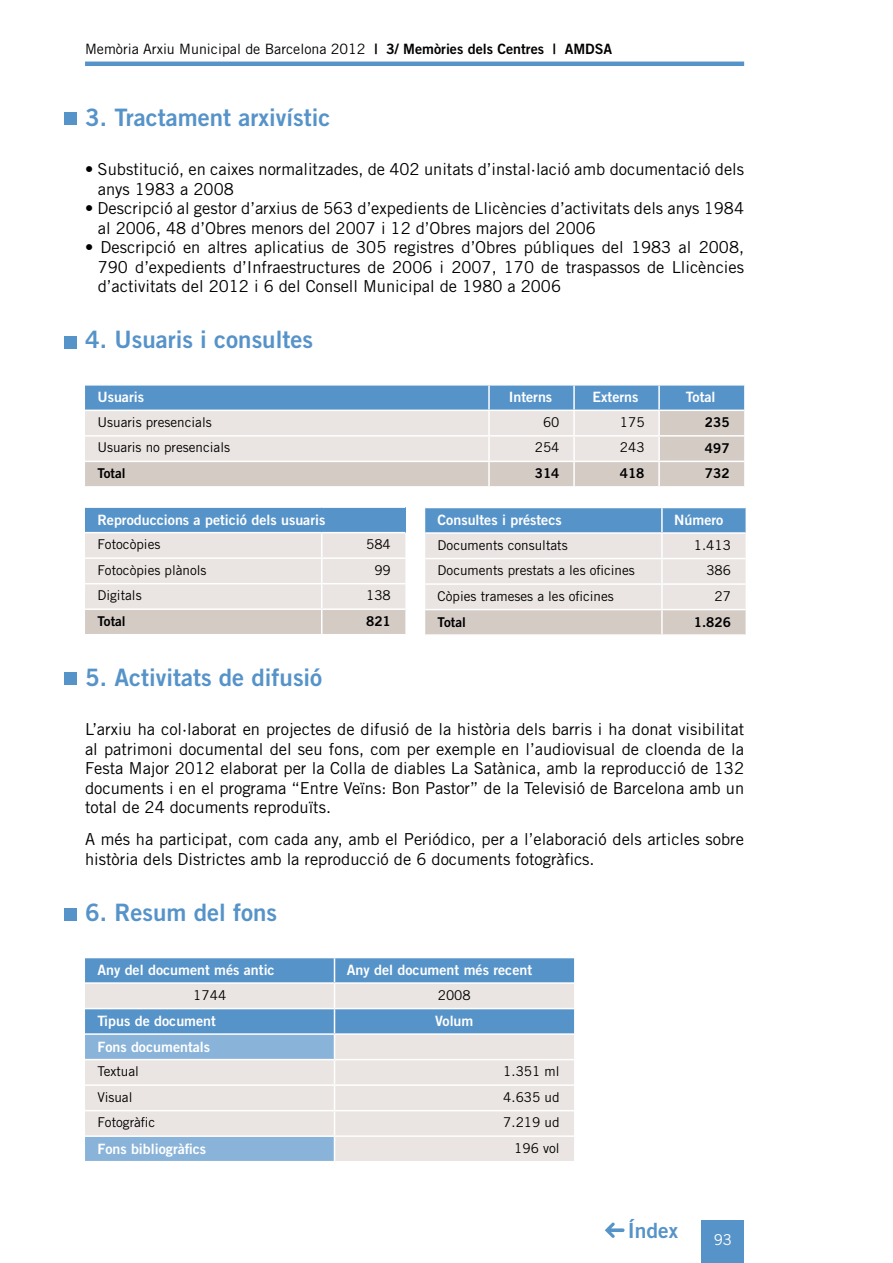
<style>
.page{position:relative;width:893px;height:1263px;background:#fff}
.page>*{position:absolute;margin:0;border:0;box-sizing:border-box;transform-origin:0 0}
.t1{font:24px "Trade Gothic Bold Two";color:#5693c9}
.t2{font:21px "Trade Gothic Bold Two";color:#5693c9}
.t3{font:16.5px/19.5px "Trade Gothic";color:#000}
.t4{font:15px "Trade Gothic";color:#fff}
.t5{font:14.25px "Trade Gothic Bold Two";color:#fff}
.t6{font:14.25px "Trade Gothic";color:#000}
.t7{font:13.5px "Trade Gothic";color:#000}
.t8{font:13.5px "Trade Gothic Bold Two";color:#000}
.s1{font-family:"Trade Gothic Bold Two"}
</style>
<div class="page">
<div style="left:702px;top:1220px;width:42px;height:43px;background:#5693c9"></div>
<svg style="left:605px;top:1222px;width:20px;height:16px"></svg>
<hr style="left:85px;top:62px;width:659px;height:4px;background:#5693c9">
<div style="left:64px;top:112px;width:13px;height:13px;background:#5693c9"></div>
<div style="left:64px;top:336px;width:13px;height:13px;background:#5693c9"></div>
<div style="left:64px;top:672px;width:13px;height:13px;background:#5693c9"></div>
<div style="left:64px;top:908px;width:13px;height:13px;background:#5693c9"></div>
<div style="left:85px;top:386px;width:659px;height:24px;background:#5693c9"></div>
<svg style="left:85px;top:411px;width:659px;height:75px;background:#e0dad6"></svg>
<hr style="left:488px;top:386px;width:2px;height:24px;background:#fff">
<hr style="left:573px;top:386px;width:2px;height:24px;background:#fff">
<hr style="left:658px;top:386px;width:2px;height:24px;background:#fff">
<hr style="left:488px;top:411px;width:2px;height:24px;background:#fff">
<hr style="left:573px;top:411px;width:2px;height:24px;background:#fff">
<hr style="left:658px;top:411px;width:2px;height:24px;background:#fff">
<hr style="left:85px;top:435px;width:404px;height:2px;background:#fff">
<hr style="left:489px;top:435px;width:85px;height:2px;background:#fff">
<hr style="left:488px;top:437px;width:2px;height:24px;background:#fff">
<hr style="left:574px;top:435px;width:85px;height:2px;background:#fff">
<hr style="left:573px;top:437px;width:2px;height:24px;background:#fff">
<hr style="left:659px;top:435px;width:85px;height:2px;background:#fff">
<hr style="left:658px;top:437px;width:2px;height:24px;background:#fff">
<hr style="left:85px;top:461px;width:404px;height:1px;background:#fff">
<hr style="left:489px;top:461px;width:85px;height:1px;background:#fff">
<hr style="left:488px;top:462px;width:2px;height:24px;background:#fff">
<hr style="left:574px;top:461px;width:85px;height:1px;background:#fff">
<hr style="left:573px;top:462px;width:2px;height:24px;background:#fff">
<hr style="left:659px;top:461px;width:85px;height:1px;background:#fff">
<hr style="left:658px;top:462px;width:2px;height:24px;background:#fff">
<div style="left:85px;top:507px;width:320px;height:26px;background:#5693c9"></div>
<hr style="left:85px;top:506px;width:237px;height:2px;background:#fff">
<hr style="left:322px;top:506px;width:83px;height:2px;background:#fff">
<hr style="left:85px;top:532px;width:237px;height:1px;background:#fff">
<hr style="left:322px;top:532px;width:83px;height:1px;background:#fff">
<svg style="left:85px;top:533px;width:320px;height:101px;background:#e5e0dc"></svg>
<svg style="left:85px;top:957px;width:489px;height:204px;background:#bdcddc"></svg>
<svg style="left:425px;top:508px;width:321px;height:126px;background:#c8cfd7"></svg>
<hr style="left:661px;top:508px;width:2px;height:24px;background:#fff">
<hr style="left:425px;top:532px;width:237px;height:2px;background:#fff">
<hr style="left:662px;top:532px;width:84px;height:2px;background:#fff">
<hr style="left:661px;top:534px;width:2px;height:24px;background:#fff">
<hr style="left:425px;top:558px;width:237px;height:1px;background:#fff">
<hr style="left:662px;top:558px;width:84px;height:1px;background:#fff">
<hr style="left:661px;top:559px;width:2px;height:24px;background:#fff">
<hr style="left:425px;top:583px;width:237px;height:2px;background:#fff">
<hr style="left:662px;top:583px;width:84px;height:2px;background:#fff">
<hr style="left:661px;top:585px;width:2px;height:24px;background:#fff">
<hr style="left:425px;top:609px;width:237px;height:1px;background:#fff">
<hr style="left:662px;top:609px;width:84px;height:1px;background:#fff">
<hr style="left:661px;top:610px;width:2px;height:24px;background:#fff">
<p class="t6" style="left:85px;top:40px;width:529px">Memòria Arxiu Municipal de Barcelona 2012 <span class="s1">| 3/ Memòries dels Centres | AMDSA</span></p>
<h1 class="t1" style="left:85px;top:102px;width:247px">3. Tractament arxivístic</h1>
<p class="t3" style="left:98px;top:159px;width:648px;text-indent:-13px">• Substitució, en caixes normalitzades, de 402 unitats d’instal·lació amb documentació dels anys 1983 a 2008</p>
<p class="t3" style="left:98px;top:198px;width:648px;text-indent:-13px">• Descripció al gestor d’arxius de 563 d’expedients de Llicències d’activitats dels anys 1984 al 2006, 48 d’Obres menors del 2007 i 12 d’Obres majors del 2006</p>
<p class="t3" style="left:98px;top:237px;width:648px;text-align:justify;text-indent:-13px">• Descripció en altres aplicatius de 305 registres d’Obres públiques del 1983 al 2008, 790 d’expedients d’Infraestructures de 2006 i 2007, 170 de traspassos de Llicències d’activitats del 2012 i 6 del Consell Municipal de 1980 a 2006</p>
<h1 class="t1" style="left:85px;top:325px;width:229px">4. Usuaris i consultes</h1>
<p class="t5" style="left:97px;top:388px;width:48px">Usuaris</p>
<p class="t5" style="left:509px;top:388px;width:45px">Interns</p>
<p class="t5" style="left:593px;top:388px;width:47px">Externs</p>
<p class="t5" style="left:686px;top:388px;width:31px">Total</p>
<p class="t7" style="left:97px;top:414px;width:116px">Usuaris presencials</p>
<p class="t7" style="left:543px;top:414px;width:18px">60</p>
<p class="t7" style="left:620px;top:414px;width:26px">175</p>
<p class="t8" style="left:705px;top:414px;width:26px">235</p>
<p class="t7" style="left:97px;top:439px;width:134px">Usuaris no presencials</p>
<p class="t7" style="left:535px;top:439px;width:26px">254</p>
<p class="t7" style="left:620px;top:439px;width:26px">243</p>
<p class="t8" style="left:705px;top:440px;width:26px">497</p>
<p class="t8" style="left:97px;top:465px;width:30px">Total</p>
<p class="t8" style="left:535px;top:465px;width:26px">314</p>
<p class="t8" style="left:620px;top:465px;width:26px">418</p>
<p class="t8" style="left:705px;top:465px;width:26px">732</p>
<p class="t5" style="left:97px;top:511px;width:229px">Reproduccions a petició dels usuaris</p>
<p class="t7" style="left:97px;top:536px;width:65px">Fotocòpies</p>
<p class="t7" style="left:366px;top:536px;width:26px">584</p>
<p class="t7" style="left:97px;top:562px;width:111px">Fotocòpies plànols</p>
<p class="t7" style="left:374px;top:562px;width:18px">99</p>
<p class="t7" style="left:97px;top:587px;width:46px">Digitals</p>
<p class="t7" style="left:366px;top:587px;width:26px">138</p>
<p class="t8" style="left:97px;top:613px;width:30px">Total</p>
<p class="t8" style="left:366px;top:613px;width:26px">821</p>
<p class="t5" style="left:438px;top:511px;width:126px">Consultes i préstecs</p>
<p class="t5" style="left:674px;top:511px;width:51px">Número</p>
<p class="t7" style="left:438px;top:536px;width:132px">Documents consultats</p>
<p class="t7" style="left:694px;top:536px;width:39px">1.413</p>
<p class="t7" style="left:438px;top:562px;width:199px">Documents prestats a les oficines</p>
<p class="t7" style="left:706px;top:562px;width:26px">386</p>
<p class="t7" style="left:438px;top:588px;width:178px">Còpies trameses a les oficines</p>
<p class="t7" style="left:715px;top:588px;width:18px">27</p>
<p class="t8" style="left:438px;top:613px;width:30px">Total</p>
<p class="t8" style="left:694px;top:613px;width:39px">1.826</p>
<h1 class="t1" style="left:85px;top:662px;width:239px">5. Activitats de difusió</h1>
<p class="t3" style="left:85px;top:719px;width:661px;text-align:justify">L’arxiu ha col·laborat en projectes de difusió de la història dels barris i ha donat visibilitat al patrimoni documental del seu fons, com per exemple en l’audiovisual de cloenda de la Festa Major 2012 elaborat per la Colla de diables La Satànica, amb la reproducció de 132 documents i en el programa “Entre Veïns: Bon Pastor” de la Televisió de Barcelona amb un total de 24 documents reproduïts.</p>
<p class="t3" style="left:85px;top:829px;width:660px">A més ha participat, com cada any, amb el Periódico, per a l’elaboració dels articles sobre història dels Districtes amb la reproducció de 6 documents fotogràfics.</p>
<h1 class="t1" style="left:85px;top:897px;width:193px">6. Resum del fons</h1>
<p class="t5" style="left:97px;top:961px;width:179px">Any del document més antic</p>
<p class="t5" style="left:347px;top:961px;width:187px">Any del document més recent</p>
<p class="t7" style="left:193px;top:986px;width:34px">1744</p>
<p class="t7" style="left:438px;top:986px;width:34px">2008</p>
<p class="t5" style="left:97px;top:1012px;width:120px">Tipus de document</p>
<p class="t5" style="left:435px;top:1012px;width:40px">Volum</p>
<p class="t5" style="left:97px;top:1038px;width:114px">Fons documentals</p>
<p class="t7" style="left:97px;top:1063px;width:43px">Textual</p>
<p class="t7" style="left:503px;top:1063px;width:58px">1.351 ml</p>
<p class="t7" style="left:97px;top:1089px;width:37px">Visual</p>
<p class="t7" style="left:503px;top:1089px;width:58px">4.635 ud</p>
<p class="t7" style="left:97px;top:1114px;width:59px">Fotogràfic</p>
<p class="t7" style="left:503px;top:1114px;width:58px">7.219 ud</p>
<p class="t5" style="left:97px;top:1140px;width:110px">Fons bibliogràfics</p>
<p class="t7" style="left:514px;top:1140px;width:47px">196 vol</p>
<p class="t2" style="left:628px;top:1217px;width:52px">Índex</p>
<p class="t4" style="left:714px;top:1230px;width:20px">93</p>
</div>
